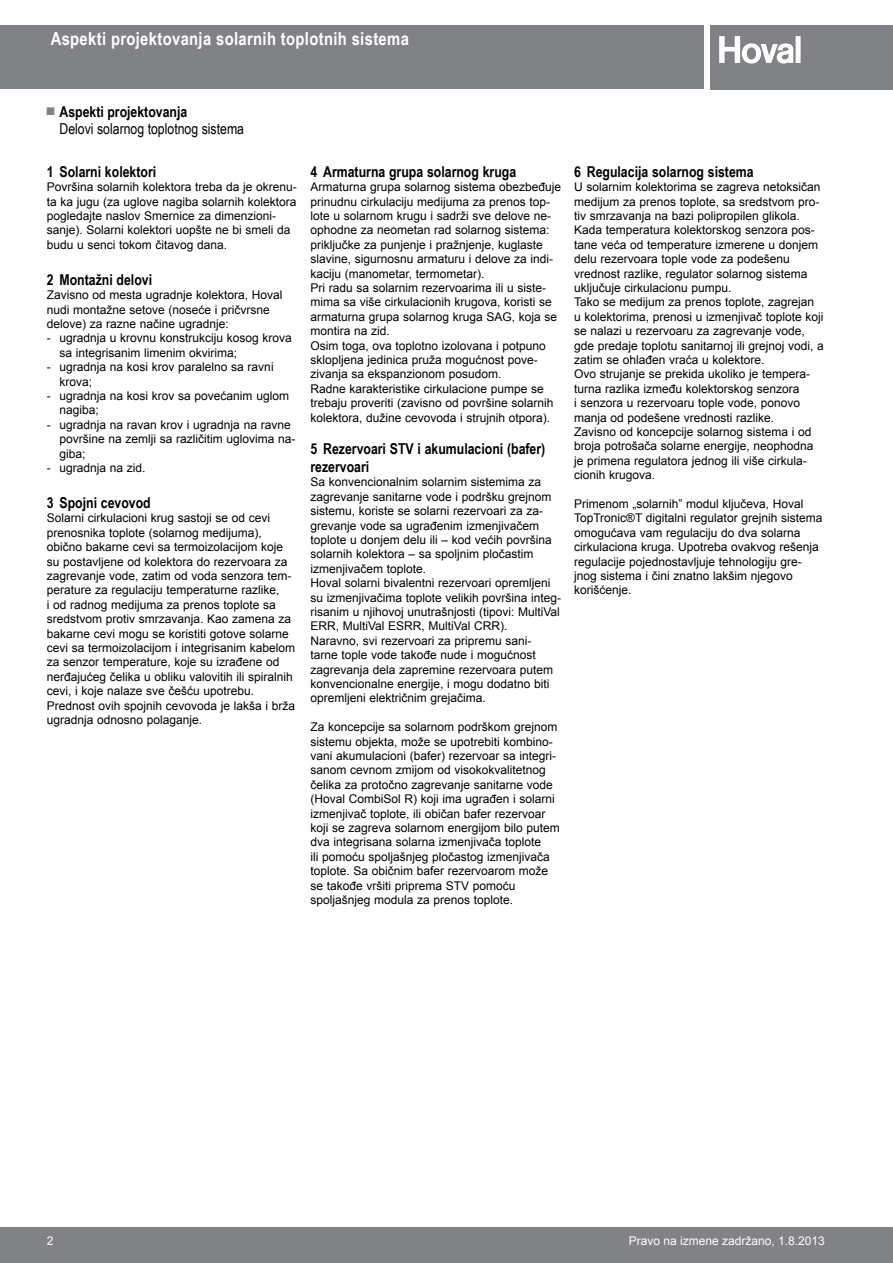
<style>
.page{position:relative;width:893px;height:1263px;background:#fff}
.page>*{position:absolute;margin:0;border:0;box-sizing:border-box;transform-origin:0 0}
.t1{font:700 18px "Arial Narrow";letter-spacing:.02em;color:#fff}
.t2{font:700 15px/18px "Arial Narrow";color:#000}
.t3{font:15px "Arial Narrow";color:#000}
.t4{font:12px/14.4px "Arial";color:#000}
.t5{font:12px "Arial";color:#fff}
.s1{font-size:16.5px;color:#808285}
</style>
<div class="page">
<div style="left:710px;top:26px;width:183px;height:64px;background:#808285"></div>
<svg style="left:719px;top:36px;width:82px;height:28px"></svg>
<div style="left:0;top:1228px;width:893px;height:35px;background:#808285"></div>
<div style="left:0;top:26px;width:703px;height:63px;background:#808285"></div>
<h1 class="t1" style="left:51px;top:25px;width:360px">Aspekti projektovanja solarnih toplotnih sistema</h1>
<p class="t2" style="left:47px;top:102px;width:142px"><span class="s1">■</span> Aspekti projektovanja</p>
<p class="t3" style="left:60px;top:118px;width:186px">Delovi solarnog toplotnog sistema</p>
<p class="t2" style="left:47px;top:162px;width:111px">1 Solarni kolektori</p>
<p class="t4" style="left:47px;top:180px;width:252px">Površina solarnih kolektora treba da je okrenu&shy;ta ka jugu (za uglove nagiba solarnih kolektora pogledajte naslov Smernice za dimenzioni&shy;sanje). Solarni kolektori uopšte ne bi smeli da budu u senci tokom čitavog dana.</p>
<p class="t2" style="left:47px;top:270px;width:107px">2 Montažni delovi</p>
<p class="t4" style="left:47px;top:288px;width:237px">Zavisno od mesta ugradnje kolektora, Hoval nudi montažne setove (noseće i pričvrsne delove) za razne načine ugradnje:</p>
<p class="t4" style="left:60px;top:331px;width:234px;text-indent:-13px">- ugradnja u krovnu konstrukciju kosog krova sa integrisanim limenim okvirima;</p>
<p class="t4" style="left:60px;top:360px;width:216px;text-indent:-13px">- ugradnja na kosi krov paralelno sa ravni krova;</p>
<p class="t4" style="left:60px;top:389px;width:231px;text-indent:-13px">- ugradnja na kosi krov sa povećanim uglom nagiba;</p>
<p class="t4" style="left:60px;top:417px;width:238px;text-indent:-13px">- ugradnja na ravan krov i ugradnja na ravne površine na zemlji sa različitim uglovima na&shy;giba;</p>
<p class="t4" style="left:47px;top:461px;width:100px">- ugradnja na zid.</p>
<p class="t2" style="left:47px;top:493px;width:106px">3 Spojni cevovod</p>
<p class="t4" style="left:47px;top:511px;width:250px">Solarni cirkulacioni krug sastoji se od cevi prenosnika toplote (solarnog medijuma), obično bakarne cevi sa termoizolacijom koje su postavljene od kolektora do rezervoara za zagrevanje vode, zatim od voda senzora tem&shy;perature za regulaciju temperaturne razlike,<br>i od radnog medijuma za prenos toplote sa sredstvom protiv smrzavanja. Kao zamena za bakarne cevi mogu se koristiti gotove solarne cevi sa termoizolacijom i integrisanim kabelom za senzor temperature, koje su izrađene od nerđajućeg čelika u obliku valovitih ili spiralnih cevi, i koje nalaze sve češću upotrebu.<br>Prednost ovih spojnih cevovoda je lakša i brža ugradnja odnosno polaganje.</p>
<p class="t2" style="left:310px;top:162px;width:207px">4 Armaturna grupa solarnog kruga</p>
<p class="t4" style="left:310px;top:180px;width:252px">Armaturna grupa solarnog sistema obezbeđuje prinudnu cirkulaciju medijuma za prenos top&shy;lote u solarnom krugu i sadrži sve delove ne&shy;ophodne za neometan rad solarnog sistema: priključke za punjenje i pražnjenje, kuglaste slavine, sigurnosnu armaturu i delove za indi&shy;kaciju (manometar, termometar).<br>Pri radu sa solarnim rezervoarima ili u siste&shy;mima sa više cirkulacionih krugova, koristi se armaturna grupa solarnog kruga SAG, koja se montira na zid.<br>Osim toga, ova toplotno izolovana i potpuno sklopljena jedinica pruža mogućnost pove&shy;zivanja sa ekspanzionom posudom.<br>Radne karakteristike cirkulacione pumpe se trebaju proveriti (zavisno od površine solarnih kolektora, dužine cevovoda i strujnih otpora).</p>
<p class="t2" style="left:310px;top:439px;width:236px">5 Rezervoari STV i akumulacioni (bafer) rezervoari</p>
<p class="t4" style="left:310px;top:475px;width:252px">Sa konvencionalnim solarnim sistemima za zagrevanje sanitarne vode i podršku grejnom sistemu, koriste se solarni rezervoari za za&shy;grevanje vode sa ugrađenim izmenjivačem toplote u donjem delu ili – kod većih površina solarnih kolektora – sa spoljnim pločastim izmenjivačem toplote.<br>Hoval solarni bivalentni rezervoari opremljeni su izmenjivačima toplote velikih površina integ&shy;risanim u njihovoj unutrašnjosti (tipovi: MultiVal ERR, MultiVal ESRR, MultiVal CRR).<br>Naravno, svi rezervoari za pripremu sani&shy;tarne tople vode takođe nude i mogućnost zagrevanja dela zapremine rezervoara putem konvencionalne energije, i mogu dodatno biti opremljeni električnim grejačima.</p>
<p class="t4" style="left:310px;top:720px;width:251px">Za koncepcije sa solarnom podrškom grejnom sistemu objekta, može se upotrebiti kombino&shy;vani akumulacioni (bafer) rezervoar sa integri&shy;sanom cevnom zmijom od visokokvalitetnog čelika za protočno zagrevanje sanitarne vode (Hoval CombiSol R) koji ima ugrađen i solarni izmenjivač toplote, ili običan bafer rezervoar koji se zagreva solarnom energijom bilo putem dva integrisana solarna izmenjivača toplote<br>ili pomoću spoljašnjeg pločastog izmenjivača toplote. Sa običnim bafer rezervoarom može se takođe vršiti priprema STV pomoću spoljašnjeg modula za prenos toplote.</p>
<p class="t2" style="left:574px;top:162px;width:181px">6 Regulacija solarnog sistema</p>
<p class="t4" style="left:574px;top:180px;width:251px">U solarnim kolektorima se zagreva netoksičan medijum za prenos toplote, sa sredstvom pro&shy;tiv smrzavanja na bazi polipropilen glikola.<br>Kada temperatura kolektorskog senzora pos&shy;tane veća od temperature izmerene u donjem delu rezervoara tople vode za podešenu vrednost razlike, regulator solarnog sistema uključuje cirkulacionu pumpu.<br>Tako se medijum za prenos toplote, zagrejan<br>u kolektorima, prenosi u izmenjivač toplote koji se nalazi u rezervoaru za zagrevanje vode, gde predaje toplotu sanitarnoj ili grejnoj vodi, a zatim se ohlađen vraća u kolektore.<br>Ovo strujanje se prekida ukoliko je tempera&shy;turna razlika između kolektorskog senzora<br>i senzora u rezervoaru tople vode, ponovo manja od podešene vrednosti razlike.<br>Zavisno od koncepcije solarnog sistema i od broja potrošača solarne energije, neophodna je primena regulatora jednog ili više cirkula&shy;cionih krugova.</p>
<p class="t4" style="left:574px;top:497px;width:250px">Primenom „solarnih” modul ključeva, Hoval TopTronic®T digitalni regulator grejnih sistema omogućava vam regulaciju do dva solarna cirkulaciona kruga. Upotreba ovakvog rešenja regulacije pojednostavljuje tehnologiju gre&shy;jnog sistema i čini znatno lakšim njegovo korišćenje.</p>
<p class="t5" style="left:47px;top:1233px;width:8px">2</p>
<p class="t5" style="left:629px;top:1233px;width:198px">Pravo na izmene zadržano, 1.8.2013</p>
</div>
